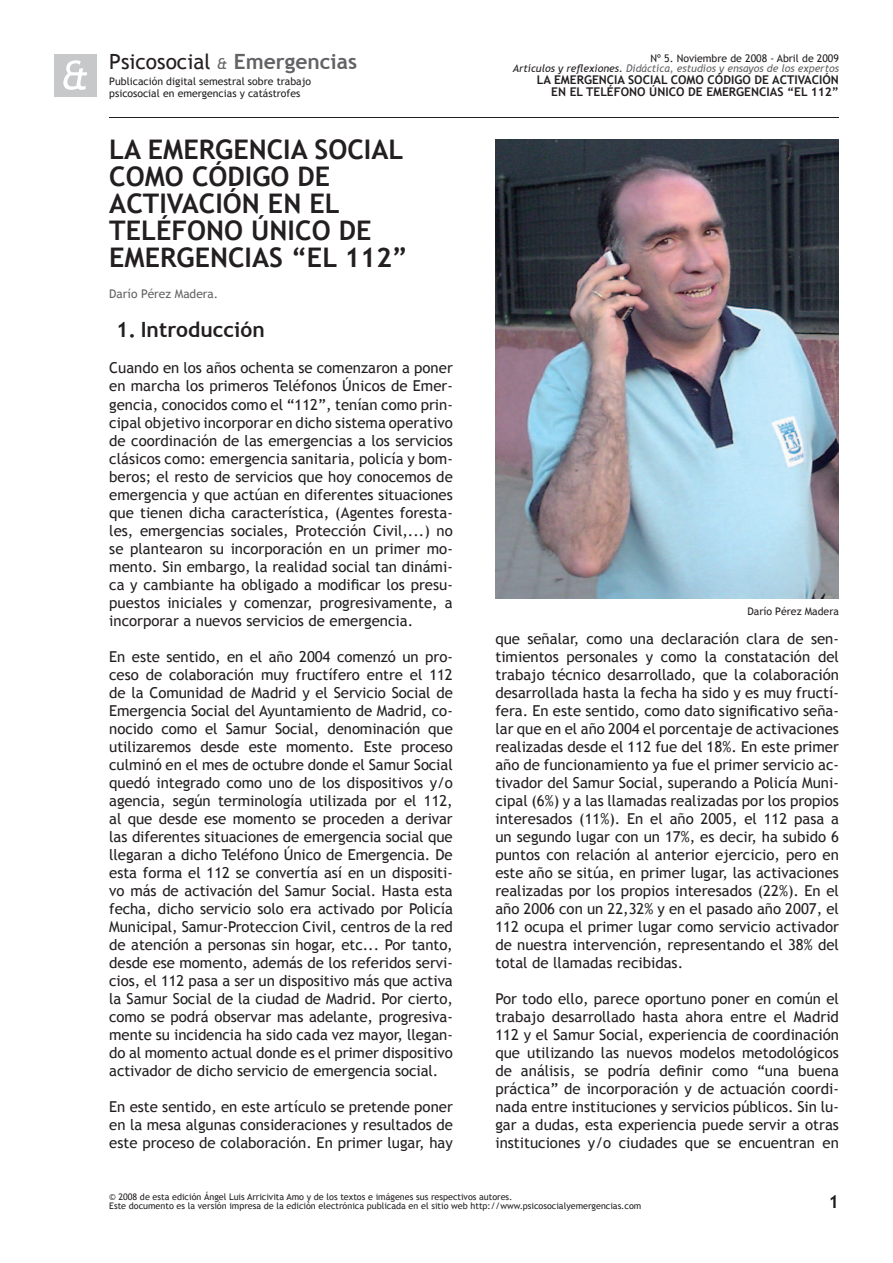
<style>
.page{position:relative;width:893px;height:1263px;background:#fff}
.page>*{position:absolute;margin:0;border:0;box-sizing:border-box;transform-origin:0 0}
.t1{font:700 27px/27px "Trebuchet MS";color:#231f20}
.t2{font:21px "Trebuchet MS";color:#231f20}
.t3{font:700 21px "Trebuchet MS";color:#231f20}
.t4{font:700 18px "Trebuchet MS";color:#231f20}
.t5{font:15px/18px "Trebuchet MS";color:#231f20;text-align:justify}
.t6{font:700 12px/12px "Trebuchet MS";color:#231f20;text-align:right}
.t7{font:12px "Trebuchet MS";color:#636366}
.t8{font:italic 10.5px/10.5px "Trebuchet MS";color:#636366;text-align:right}
.t9{font:10.5px/12px "Trebuchet MS";color:#231f20}
.t10{font:9px/9px "Trebuchet MS";color:#231f20}
.s1{font-style:italic;font-size:15px;color:#636366}
.s2{font-weight:700;color:#636366}
.s3{font-style:normal;color:#231f20}
.s4{color:#231f20}
</style>
<div class="page">
<div style="left:54px;top:54px;width:43px;height:43px;background:#c7c8ca"></div>
<svg style="left:63px;top:60px;width:24px;height:30px"></svg>
<hr style="left:109px;top:117px;width:730px;height:1px;background:#231f20">
<img style="left:495px;top:139px;width:344px;height:459px">
<h2 class="t2" style="left:109px;top:50px;width:249px">Psicosocial <span class="s1">&amp;</span> <span class="s2">Emergencias</span></h2>
<p class="t9" style="left:109px;top:75px;width:203px">Publicación digital semestral sobre trabajo psicosocial en emergencias y catástrofes</p>
<h1 class="t1" style="left:109px;top:136px;width:300px">LA EMERGENCIA SOCIAL<br>COMO CÓDIGO DE<br>ACTIVACIÓN EN EL<br>TELÉFONO ÚNICO DE<br>EMERGENCIAS “EL 112”</h1>
<p class="t7" style="left:109px;top:287px;width:110px">Darío Pérez Madera.</p>
<h2 class="t3" style="left:116px;top:317px;width:150px">1. Introducción</h2>
<p class="t5" style="left:109px;top:359px;width:345px">Cuando en los años ochenta se comenzaron a poner en marcha los primeros Teléfonos Únicos de Emer&shy;gencia, conocidos como el “112”, tenían como prin&shy;cipal objetivo incorporar en dicho sistema operativo de coordinación de las emergencias a los servicios clásicos como: emergencia sanitaria, policía y bom&shy;beros; el resto de servicios que hoy conocemos de emergencia y que actúan en diferentes situaciones que tienen dicha característica, (Agentes foresta&shy;les, emergencias sociales, Protección Civil,...) no se plantearon su incorporación en un primer mo&shy;mento. Sin embargo, la realidad social tan dinámi&shy;ca y cambiante ha obligado a modificar los presu&shy;puestos iniciales y comenzar, progresivamente, a incorporar a nuevos servicios de emergencia.</p>
<p class="t5" style="left:109px;top:647px;width:345px">En este sentido, en el año 2004 comenzó un pro&shy;ceso de colaboración muy fructífero entre el 112 de la Comunidad de Madrid y el Servicio Social de Emergencia Social del Ayuntamiento de Madrid, co&shy;nocido como el Samur Social, denominación que utilizaremos desde este momento. Este proceso culminó en el mes de octubre donde el Samur Social quedó integrado como uno de los dispositivos y/o agencia, según terminología utilizada por el 112, al que desde ese momento se proceden a derivar las diferentes situaciones de emergencia social que llegaran a dicho Teléfono Único de Emergencia. De esta forma el 112 se convertía así en un dispositi&shy;vo más de activación del Samur Social. Hasta esta fecha, dicho servicio solo era activado por Policía Municipal, Samur-Proteccion Civil, centros de la red de atención a personas sin hogar, etc... Por tanto, desde ese momento, además de los referidos servi&shy;cios, el 112 pasa a ser un dispositivo más que activa la Samur Social de la ciudad de Madrid. Por cierto, como se podrá observar mas adelante, progresiva&shy;mente su incidencia ha sido cada vez mayor, llegan&shy;do al momento actual donde es el primer dispositivo activador de dicho servicio de emergencia social.</p>
<p class="t5" style="left:109px;top:1097px;width:345px">En este sentido, en este artículo se pretende poner en la mesa algunas consideraciones y resultados de este proceso de colaboración. En primer lugar, hay</p>
<p class="t8" style="left:513px;top:53px;width:328px"><span class="s3">Nº 5. Noviembre de 2008 - Abril de 2009<br></span><span class="s4">Artículos y reflexiones.</span> Didáctica, estudios y ensayos de los expertos</p>
<p class="t6" style="left:537px;top:74px;width:304px">LA EMERGENCIA SOCIAL COMO CÓDIGO DE ACTIVACIÓN<br>EN EL TELÉFONO ÚNICO DE EMERGENCIAS “EL 112”</p>
<p class="t9" style="left:747px;top:606px;width:93px">Darío Pérez Madera</p>
<p class="t5" style="left:495px;top:629px;width:345px">que señalar, como una declaración clara de sen&shy;timientos personales y como la constatación del trabajo técnico desarrollado, que la colaboración desarrollada hasta la fecha ha sido y es muy fructí&shy;fera. En este sentido, como dato significativo seña&shy;lar que en el año 2004 el porcentaje de activaciones realizadas desde el 112 fue del 18%. En este primer año de funcionamiento ya fue el primer servicio ac&shy;tivador del Samur Social, superando a Policía Muni&shy;cipal (6%) y a las llamadas realizadas por los propios interesados (11%). En el año 2005, el 112 pasa a un segundo lugar con un 17%, es decir, ha subido 6 puntos con relación al anterior ejercicio, pero en este año se sitúa, en primer lugar, las activaciones realizadas por los propios interesados (22%). En el año 2006 con un 22,32% y en el pasado año 2007, el 112 ocupa el primer lugar como servicio activador de nuestra intervención, representando el 38% del total de llamadas recibidas.</p>
<p class="t5" style="left:495px;top:989px;width:345px">Por todo ello, parece oportuno poner en común el trabajo desarrollado hasta ahora entre el Madrid 112 y el Samur Social, experiencia de coordinación que utilizando las nuevos modelos metodológicos de análisis, se podría definir como “una buena práctica” de incorporación y de actuación coordi&shy;nada entre instituciones y servicios públicos. Sin lu&shy;gar a dudas, esta experiencia puede servir a otras instituciones y/o ciudades que se encuentran en</p>
<p class="t10" style="left:109px;top:1192px;width:534px">© 2008 de esta edición Ángel Luis Arricivita Amo y de los textos e imágenes sus respectivos autores.<br>Este documento es la versión impresa de la edición electrónica publicada en el sitio web http://www.psicosocialyemergencias.com</p>
<p class="t4" style="left:828px;top:1191px;width:12px">1</p>
</div>
